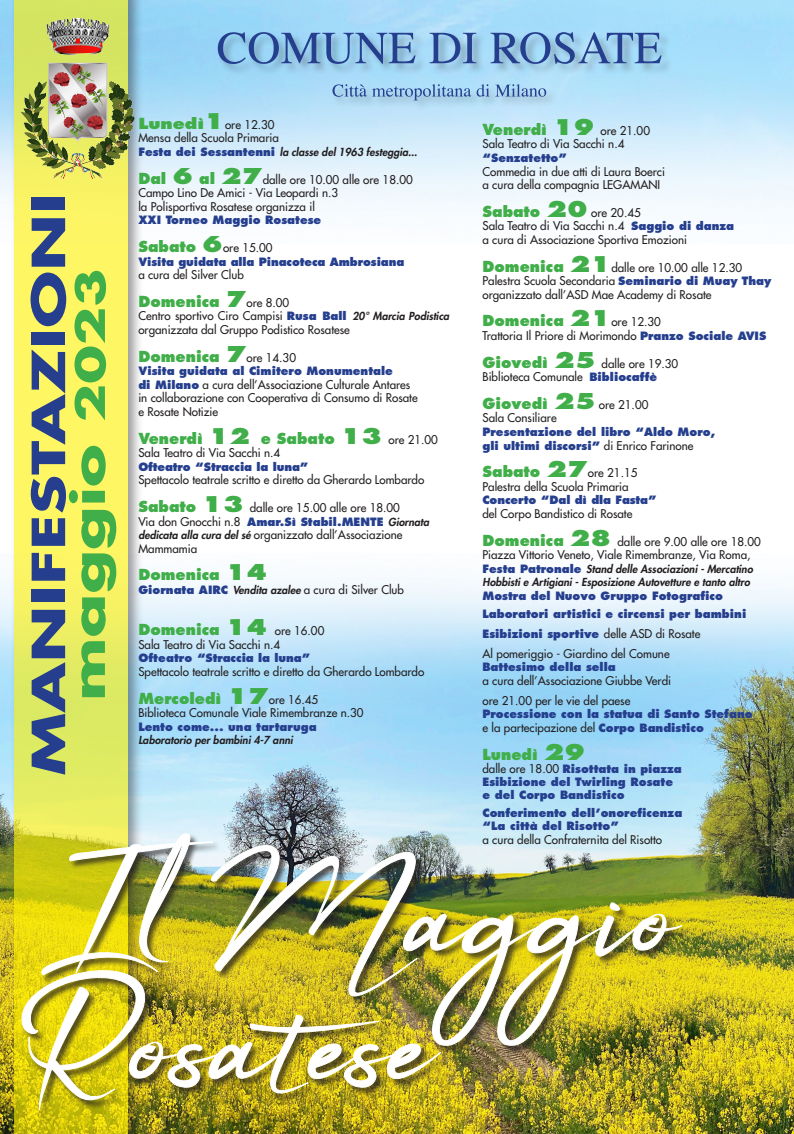
<style>
.page{position:relative;width:794px;height:1134px;background:#fff}
.page>*{position:absolute;margin:0;border:0;box-sizing:border-box;transform-origin:0 0}
.t1{font:170.68px "Apalu";color:#fff;scale:1.16 1}
.t2{font:700 44.44px "Futura";color:#253f8e;scale:1.45 1}
.t3{font:700 44.44px "Futura";color:#40ae49;scale:1.45 1}
.t4{font:800 14.8px "Futura";color:#40ae49}
.t5{font:11.8px/13.6px "Futura";color:#231f20}
.t6{font:800 11.2px "Futura";color:#253f8e}
.t7{font:italic 800 10.8px "Futura";color:#231f20}
.s1{font-weight:800;font-size:14.8px;color:#40ae49}
.s2{font-weight:800;font-size:21.2px;color:#40ae49}
.s3{font-style:normal;font-size:11.2px;color:#253f8e}
.s4{font-size:21.2px}
.s5{font-weight:400;font-size:11.8px;color:#231f20}
.s6{font-weight:800;font-size:11.2px;color:#253f8e}
.s7{font-weight:800;font-style:italic;font-size:10.8px}
.s8{font-style:italic;font-size:10.8px;color:#231f20}
.s9{font-size:38.8px}
</style>
<div class="page">
<img style="left:0;top:579px;width:794px;height:555px">
<div style="left:10px;top:0;width:134px;height:1134px;background:#231f20;opacity:.75"></div>
<svg style="left:14px;top:0;width:114px;height:1134px;fill:#fcf464"></svg>
<div style="left:217px;top:32px;width:456px;height:80px;background:#231f20;opacity:.3"></div>
<svg style="left:218px;top:32px;width:197px;height:32px"></svg>
<svg style="left:429px;top:33px;width:47px;height:30px"></svg>
<svg style="left:490px;top:32px;width:171px;height:32px"></svg>
<svg style="left:332px;top:84px;width:214px;height:16px"></svg>
<img style="left:21px;top:833px;width:663px;height:289px">
<img style="left:20px;top:19px;width:114px;height:163px">
<p class="t5" style="left:138px;top:118px;width:138px"><span class="s1">Lunedì</span><span class="s2">1</span>ore 12.30</p>
<p class="t5" style="left:138px;top:131px;width:142px">Mensa della Scuola Primaria</p>
<p class="t7" style="left:138px;top:145px;width:280px"><span class="s3">Festa dei Sessantenni</span> la classe del 1963 festeggia...</p>
<p class="t5" style="left:138px;top:172px;width:276px"><span class="s1">Dal</span> <span class="s2">6</span> <span class="s1">al</span> <span class="s2">27</span>dalle ore 10.00 alle ore 18.00</p>
<p class="t5" style="left:138px;top:186px;width:201px">Campo Lino De Amici - Via Leopardi n.3</p>
<p class="t5" style="left:138px;top:200px;width:178px">la Polisportiva Rosatese organizza il</p>
<p class="t6" style="left:138px;top:213px;width:184px">XXI Torneo Maggio Rosatese</p>
<p class="t5" style="left:138px;top:241px;width:136px"><span class="s1">Sabato</span> <span class="s2">6</span>ore 15.00</p>
<p class="t6" style="left:138px;top:254px;width:267px">Visita guidata alla Pinacoteca Ambrosiana</p>
<p class="t5" style="left:138px;top:268px;width:107px">a cura del Silver Club</p>
<p class="t4" style="left:138px;top:292px;width:152px">Domenica <span class="s4">7</span><span class="s5">ore 8.00</span></p>
<p class="t5" style="left:138px;top:309px;width:312px">Centro sportivo Ciro Campisi <span class="s6">Rusa Ball</span> <span class="s7">20° Marcia Podistica </span>organizzata dal Gruppo Podistico Rosatese</p>
<p class="t4" style="left:138px;top:347px;width:159px">Domenica <span class="s4">7</span><span class="s5">ore 14.30</span></p>
<p class="t6" style="left:138px;top:364px;width:256px">Visita guidata al Cimitero Monumentale</p>
<p class="t5" style="left:138px;top:378px;width:273px"><span class="s6">di Milano</span> a cura dell’Associazione Culturale Antares</p>
<p class="t5" style="left:138px;top:391px;width:281px">in collaborazione con Cooperativa di Consumo di Rosate</p>
<p class="t5" style="left:138px;top:405px;width:81px">e Rosate Notizie</p>
<p class="t4" style="left:138px;top:429px;width:301px">Venerdì <span class="s4">12</span> e Sabato <span class="s4">13</span> <span class="s5">ore 21.00</span></p>
<p class="t5" style="left:138px;top:446px;width:143px">Sala Teatro di Via Sacchi n.4</p>
<p class="t6" style="left:138px;top:460px;width:172px">Ofteatro “Straccia la luna”</p>
<p class="t5" style="left:138px;top:473px;width:287px">Spettacolo teatrale scritto e diretto da Gherardo Lombardo</p>
<p class="t5" style="left:138px;top:501px;width:263px"><span class="s1">Sabato</span> <span class="s2">13</span> dalle ore 15.00 alle ore 18.00</p>
<p class="t6" style="left:138px;top:514px;width:292px"><span class="s5">Via don Gnocchi n.8</span> Amar.Sì Stabil.MENTE <span class="s8">Giornata</span></p>
<p class="t5" style="left:138px;top:528px;width:265px"><span class="s7">dedicata alla cura del sé</span> organizzato dall’Associazione</p>
<p class="t5" style="left:138px;top:542px;width:60px">Mammamia</p>
<p class="t4" style="left:138px;top:566px;width:130px">Domenica <span class="s4">14</span></p>
<p class="t5" style="left:138px;top:583px;width:267px"><span class="s6">Giornata AIRC</span> <span class="s7">Vendita azalee</span> a cura di Silver Club</p>
<p class="t4" style="left:138px;top:621px;width:187px">Domenica <span class="s4">14</span> <span class="s5">ore 16.00</span></p>
<p class="t5" style="left:138px;top:638px;width:143px">Sala Teatro di Via Sacchi n.4</p>
<p class="t6" style="left:138px;top:651px;width:173px">Ofteatro “Straccia la luna”</p>
<p class="t5" style="left:138px;top:665px;width:287px">Spettacolo teatrale scritto e diretto da Gherardo Lombardo</p>
<p class="t4" style="left:138px;top:689px;width:181px">Mercoledì <span class="s4">17</span><span class="s5">ore 16.45</span></p>
<p class="t5" style="left:138px;top:706px;width:227px">Biblioteca Comunale Viale Rimembranze n.30</p>
<p class="t6" style="left:138px;top:720px;width:180px">Lento come... una tartaruga</p>
<p class="t7" style="left:138px;top:733px;width:156px">Laboratorio per bambini 4-7 anni</p>
<p class="t5" style="left:482px;top:123px;width:169px"><span class="s1">Venerdì</span> <span class="s2">19</span> ore 21.00</p>
<p class="t5" style="left:482px;top:137px;width:143px">Sala Teatro di Via Sacchi n.4</p>
<p class="t6" style="left:482px;top:151px;width:86px">“Senzatetto”</p>
<p class="t5" style="left:482px;top:164px;width:184px">Commedia in due atti di Laura Boerci</p>
<p class="t5" style="left:482px;top:178px;width:179px">a cura della compagnia LEGAMANI</p>
<p class="t5" style="left:482px;top:205px;width:160px"><span class="s1">Sabato</span> <span class="s2">20</span> ore 20.45</p>
<p class="t5" style="left:482px;top:219px;width:253px">Sala Teatro di Via Sacchi n.4 <span class="s6">Saggio di danza</span></p>
<p class="t5" style="left:482px;top:233px;width:206px">a cura di Associazione Sportiva Emozioni</p>
<p class="t5" style="left:482px;top:260px;width:261px"><span class="s1">Domenica</span> <span class="s2">21</span>dalle ore 10.00 alle 12.30</p>
<p class="t5" style="left:482px;top:274px;width:290px">Palestra Scuola Secondaria <span class="s6">Seminario di Muay Thay </span>organizzato dall’ASD Mae Academy di Rosate</p>
<p class="t4" style="left:482px;top:312px;width:180px">Domenica <span class="s4">21</span><span class="s5">ore 12.30</span></p>
<p class="t5" style="left:482px;top:329px;width:285px">Trattoria Il Priore di Morimondo <span class="s6">Pranzo Sociale AVIS</span></p>
<p class="t5" style="left:482px;top:356px;width:197px"><span class="s1">Giovedì</span> <span class="s2">25</span> dalle ore 19.30</p>
<p class="t5" style="left:482px;top:370px;width:176px">Biblioteca Comunale <span class="s6">Bibliocaffè</span></p>
<p class="t5" style="left:482px;top:397px;width:167px"><span class="s1">Giovedì</span> <span class="s2">25</span> ore 21.00</p>
<p class="t5" style="left:482px;top:411px;width:76px">Sala Consiliare</p>
<p class="t6" style="left:482px;top:425px;width:234px">Presentazione del libro “Aldo Moro,</p>
<p class="t6" style="left:482px;top:438px;width:212px">gli ultimi discorsi” <span class="s5">di Enrico Farinone</span></p>
<p class="t5" style="left:482px;top:466px;width:156px"><span class="s1">Sabato</span> <span class="s2">27</span>ore 21.15</p>
<p class="t5" style="left:482px;top:479px;width:148px">Palestra della Scuola Primaria</p>
<p class="t6" style="left:482px;top:493px;width:176px">Concerto “Dal dì dla Fasta”</p>
<p class="t5" style="left:482px;top:507px;width:151px">del Corpo Bandistico di Rosate</p>
<p class="t5" style="left:482px;top:534px;width:280px"><span class="s1">Domenica</span> <span class="s2">28</span> dalle ore 9.00 alle ore 18.00</p>
<p class="t5" style="left:482px;top:548px;width:269px">Piazza Vittorio Veneto, Viale Rimembranze, Via Roma,</p>
<p class="t7" style="left:482px;top:562px;width:272px"><span class="s3">Festa Patronale</span> Stand delle Associazioni - Mercatino</p>
<p class="t7" style="left:482px;top:575px;width:269px">Hobbisti e Artigiani - Esposizione Autovetture e tanto altro</p>
<p class="t6" style="left:482px;top:589px;width:242px">Mostra del Nuovo Gruppo Fotografico</p>
<p class="t6" style="left:482px;top:607px;width:265px">Laboratori artistici e circensi per bambini</p>
<p class="t6" style="left:482px;top:626px;width:219px">Esibizioni sportive <span class="s5">delle ASD di Rosate</span></p>
<p class="t5" style="left:482px;top:646px;width:189px">Al pomeriggio - Giardino del Comune</p>
<p class="t6" style="left:482px;top:660px;width:135px">Battesimo della sella</p>
<p class="t5" style="left:482px;top:673px;width:190px">a cura dell’Associazione Giubbe Verdi</p>
<p class="t5" style="left:482px;top:693px;width:149px">ore 21.00 per le vie del paese</p>
<p class="t6" style="left:482px;top:707px;width:272px">Processione con la statua di Santo Stefano</p>
<p class="t5" style="left:482px;top:721px;width:223px">e la partecipazione del <span class="s6">Corpo Bandistico</span></p>
<p class="t4" style="left:482px;top:745px;width:104px">Lunedì <span class="s4">29</span></p>
<p class="t6" style="left:482px;top:762px;width:201px"><span class="s5">dalle ore 18.00</span> Risottata in piazza</p>
<p class="t6" style="left:482px;top:775px;width:192px">Esibizione del Twirling Rosate</p>
<p class="t6" style="left:482px;top:788px;width:144px">e del Corpo Bandistico</p>
<p class="t6" style="left:482px;top:806px;width:201px">Conferimento dell’onoreficenza</p>
<p class="t6" style="left:482px;top:819px;width:138px">“La città del Risotto”</p>
<p class="t5" style="left:482px;top:833px;width:181px">a cura della Confraternita del Risotto</p>
<p class="t2" style="left:18px;top:776px;width:403px;rotate:-90deg">MANIFESTAZIONI</p>
<p class="t3" style="left:57px;top:701px;width:300px;rotate:-90deg">maggio <span class="s9">2023</span></p>
<p class="t1" style="left:63px;top:813px;width:533px">Il Maggio</p>
<p class="t1" style="left:22px;top:941px;width:357px">Rosatese</p>
</div>
